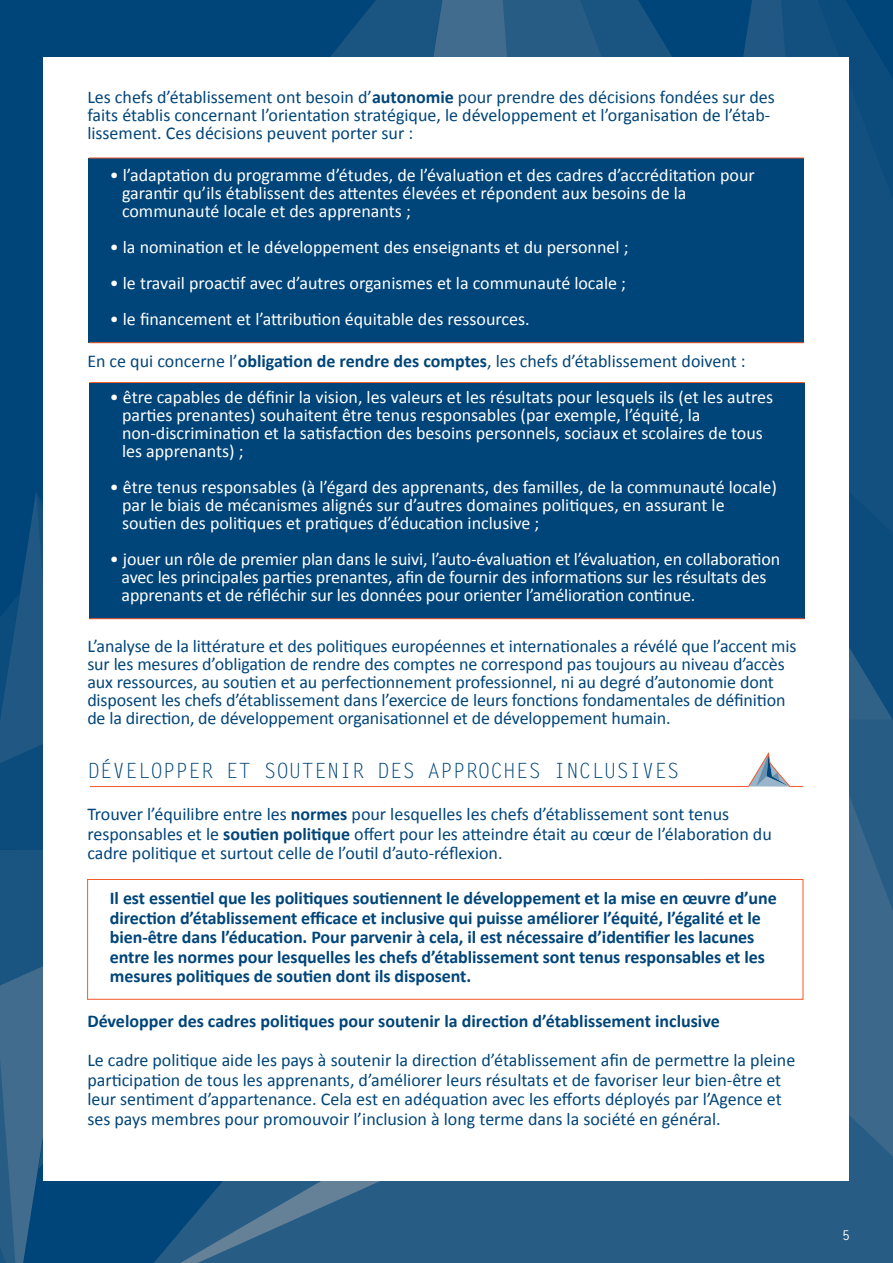
<style>
.page{position:relative;width:893px;height:1263px;background:#fff}
.page>*{position:absolute;margin:0;border:0;box-sizing:border-box;transform-origin:0 0}
.t1{font:21px "Letter Gothic Std";color:#004579}
.t2{font:18px/18px "Calibri";color:#004579}
.t3{font:18px/18px "Calibri";color:#fff}
.t4{font:700 18px/19.5px "Calibri";letter-spacing:-.005em;color:#004579}
.t5{font:700 13.5px "Letter Gothic Std";color:#fff}
.s1{font-weight:700}
</style>
<div class="page">
<div style="left:0;top:0;width:125px;height:491px;background:#004579"></div>
<svg style="left:849px;top:721px;width:44px;height:296px;background:#326288"></svg>
<svg style="left:747px;top:1017px;width:146px;height:246px;background:#2d6087"></svg>
<div style="left:305px;top:1181px;width:442px;height:82px;background:#275c85"></div>
<svg style="left:816px;top:0;width:77px;height:459px;background:#0f4e7d"></svg>
<svg style="left:849px;top:459px;width:44px;height:262px;background:#124f7e"></svg>
<svg style="left:0;top:491px;width:304px;height:772px;background:#215984"></svg>
<svg style="left:692px;top:0;width:124px;height:57px;background:#0e4d7d"></svg>
<svg style="left:512px;top:0;width:180px;height:57px;background:#1a5481"></svg>
<svg style="left:125px;top:0;width:387px;height:57px;background:#0f4e7d"></svg>
<svg style="left:292px;top:0;width:166px;height:57px;background:#15517f"></svg>
<div style="left:44px;top:57px;width:805px;height:1123px;background:#fff"></div>
<div style="left:89px;top:158px;width:715px;height:185px;background:#004579"></div>
<div style="left:89px;top:383px;width:716px;height:236px;background:#004579"></div>
<div style="left:87px;top:879px;width:716px;height:121px;background:#fff;border:1px solid #f15929"></div>
<hr style="left:90px;top:786px;width:659px;height:1px;background:#f15929">
<hr style="left:704px;top:879px;width:86px;height:1px;background:#f15929">
<hr style="left:89px;top:618px;width:715px;height:1px;background:#f15929">
<hr style="left:89px;top:382px;width:716px;height:1px;background:#f15929">
<hr style="left:89px;top:158px;width:715px;height:1px;background:#f15929">
<hr style="left:89px;top:342px;width:715px;height:1px;background:#f15929">
<svg style="left:747px;top:752px;width:56px;height:36px"></svg>
<p class="t2" style="left:87px;top:87px;width:689px">Les chefs d’établissement ont besoin d’<span class="s1">autonomie</span> pour prendre des décisions fondées sur des faits établis concernant l’orientation stratégique, le développement et l’organisation de l’étab&shy;lissement. Ces décisions peuvent porter sur :</p>
<p class="t3" style="left:122px;top:165px;width:634px;text-indent:-12px">• l’adaptation du programme d’études, de l’évaluation et des cadres d’accréditation pour garantir qu’ils établissent des attentes élevées et répondent aux besoins de la communauté locale et des apprenants ;</p>
<p class="t3" style="left:110px;top:237px;width:520px">• la nomination et le développement des enseignants et du personnel ;</p>
<p class="t3" style="left:110px;top:273px;width:518px">• le travail proactif avec d’autres organismes et la communauté locale ;</p>
<p class="t3" style="left:110px;top:309px;width:421px">• le financement et l’attribution équitable des ressources.</p>
<p class="t2" style="left:87px;top:351px;width:660px">En ce qui concerne l’<span class="s1">obligation de rendre des comptes</span>, les chefs d’établissement doivent :</p>
<p class="t3" style="left:122px;top:387px;width:653px;text-indent:-12px">• être capables de définir la vision, les valeurs et les résultats pour lesquels ils (et les autres parties prenantes) souhaitent être tenus responsables (par exemple, l’équité, la non-discrimination et la satisfaction des besoins personnels, sociaux et scolaires de tous les apprenants) ;</p>
<p class="t3" style="left:122px;top:477px;width:656px;text-indent:-12px">• être tenus responsables (à l’égard des apprenants, des familles, de la communauté locale) par le biais de mécanismes alignés sur d’autres domaines politiques, en assurant le soutien des politiques et pratiques d’éducation inclusive ;</p>
<p class="t3" style="left:122px;top:549px;width:660px;text-indent:-12px">• jouer un rôle de premier plan dans le suivi, l’auto-évaluation et l’évaluation, en collaboration avec les principales parties prenantes, afin de fournir des informations sur les résultats des apprenants et de réfléchir sur les données pour orienter l’amélioration continue.</p>
<p class="t2" style="left:87px;top:636px;width:711px">L’analyse de la littérature et des politiques européennes et internationales a révélé que l’accent mis sur les mesures d’obligation de rendre des comptes ne correspond pas toujours au niveau d’accès aux ressources, au soutien et au perfectionnement professionnel, ni au degré d’autonomie dont disposent les chefs d’établissement dans l’exercice de leurs fonctions fondamentales de définition de la direction, de développement organisationnel et de développement humain.</p>
<p class="t1" style="left:87px;top:759px;width:594px">DÉVELOPPER ET SOUTENIR DES APPROCHES INCLUSIVES</p>
<p class="t2" style="left:87px;top:804px;width:686px;line-height:19.5px">Trouver l’équilibre entre les <span class="s1">normes</span> pour lesquelles les chefs d’établissement sont tenus responsables et le <span class="s1">soutien politique</span> offert pour les atteindre était au cœur de l’élaboration du cadre politique et surtout celle de l’outil d’auto-réflexion.</p>
<p class="t4" style="left:110px;top:888px;width:668px">Il est essentiel que les politiques soutiennent le développement et la mise en œuvre d’une direction d’établissement efficace et inclusive qui puisse améliorer l’équité, l’égalité et le bien-être dans l’éducation. Pour parvenir à cela, il est nécessaire d’identifier les lacunes entre les normes pour lesquelles les chefs d’établissement sont tenus responsables et les mesures politiques de soutien dont ils disposent.</p>
<p class="t4" style="left:87px;top:1011px;width:634px">Développer des cadres politiques pour soutenir la direction d’établissement inclusive</p>
<p class="t2" style="left:87px;top:1050px;width:709px;line-height:19.5px">Le cadre politique aide les pays à soutenir la direction d’établissement afin de permettre la pleine participation de tous les apprenants, d’améliorer leurs résultats et de favoriser leur bien-être et leur sentiment d’appartenance. Cela est en adéquation avec les efforts déployés par l’Agence et ses pays membres pour promouvoir l’inclusion à long terme dans la société en général.</p>
<p class="t5" style="left:842px;top:1227px;width:10px">5</p>
</div>
